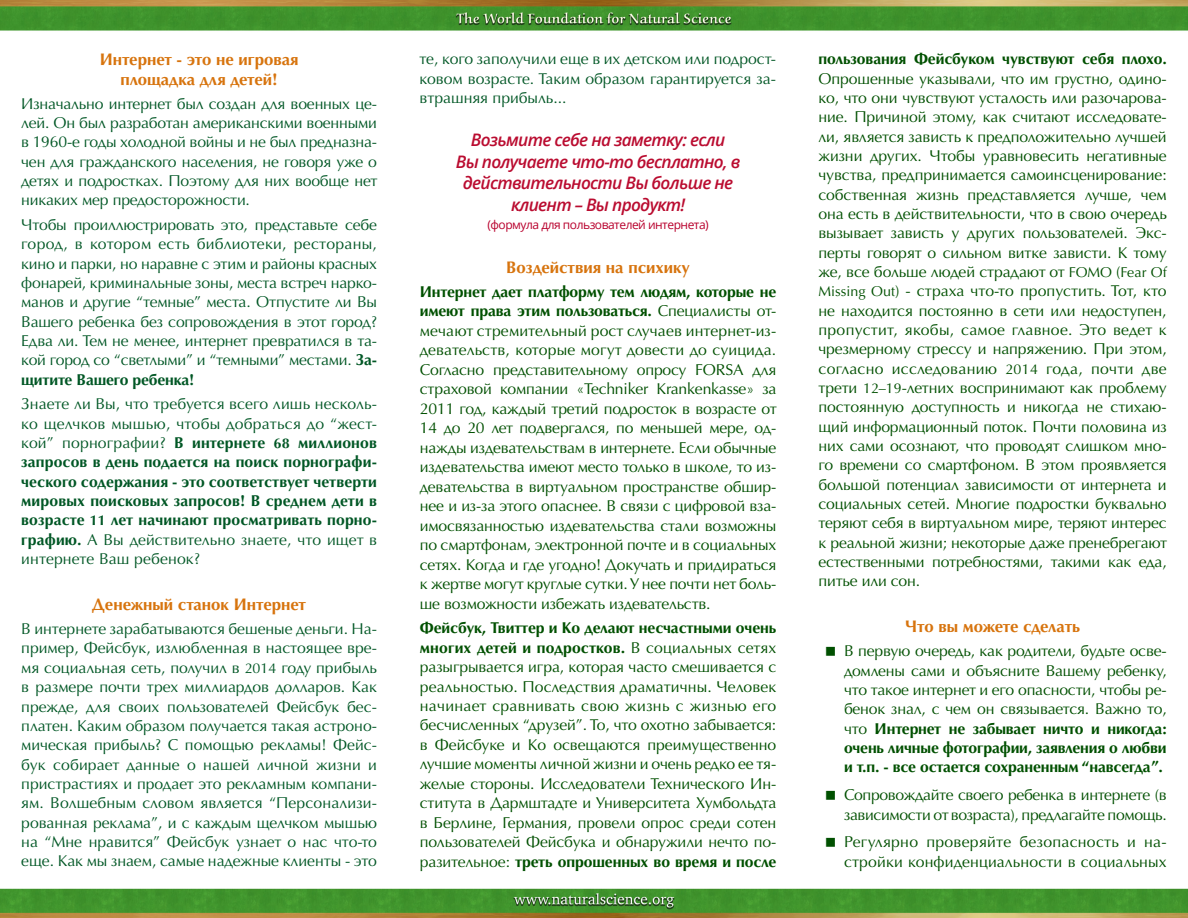
<style>
.page{position:relative;width:1188px;height:918px;background:#fff}
.page>*{position:absolute;margin:0;border:0;box-sizing:border-box;transform-origin:0 0}
.Quotation{font:italic 600 17.25px/21.8px "Open Sans";letter-spacing:-.04em;color:#ba0c30;text-align:center}
.t1{font:700 16.8px/19.5px "Optima LTCYR";color:#d7740e;text-align:center}
.t2{font:700 16.8px "Optima LTCYR";letter-spacing:-.02em;color:#d7740e}
.Text{font:15.75px/19.4px "Optima LTCYR";letter-spacing:-.01em;color:#005000;text-align:justify}
.Text-2{font:15.75px/19.4px "Optima LTCYR";letter-spacing:-.01em;color:#005725;text-align:justify}
.Text-3{font:700 15.75px/19.4px "Optima LTCYR";letter-spacing:.01em;color:#005725;text-align:justify}
.Text-4{font:15.75px/19.4px "Optima LTCYR";letter-spacing:.01em;color:#005000}
.Quotation-2{font:12px "Open Sans";letter-spacing:-.04em;color:#b8012d}
.s1{font-weight:700}
.s2{font-weight:400}
.s3{font-size:14.25px}
</style>
<div class="page">
<img style="left:0;top:0;width:1188px;height:918px">
<svg style="left:826px;top:647px;width:9px;height:9px"></svg>
<svg style="left:826px;top:791px;width:9px;height:9px"></svg>
<svg style="left:826px;top:838px;width:9px;height:9px"></svg>
<p class="t1" style="left:100px;top:49px;width:200px">Интернет - это не игровая площадка для детей!</p>
<p class="Text-2" style="left:21px;top:94px;width:358px">Изначально интернет был создан для военных це&shy;лей. Он был разработан американскими военными в 1960-е годы холодной войны и не был предназна&shy;чен для гражданского населения, не говоря уже о детях и подростках. Поэтому для них вообще нет никаких мер предосторожности.</p>
<p class="Text-2" style="left:21px;top:215px;width:357px">Чтобы проиллюстрировать это, представьте себе город, в котором есть библиотеки, рестораны, кино и парки, но наравне с этим и районы красных фонарей, криминальные зоны, места встреч нарко&shy;манов и другие “темные” места. Отпустите ли Вы Вашего ребенка без сопровождения в этот город?<br>Едва ли. Тем не менее, интернет превратился в та&shy;кой город со “светлыми” и “темными” местами. <span class="s1">За&shy;щитите Вашего ребенка!</span></p>
<p class="Text-3" style="left:21px;top:394px;width:357px"><span class="s2">Знаете ли Вы, что требуется всего лишь несколь&shy;ко щелчков мышью, чтобы добраться до “жест&shy;кой” порнографии?</span> В интернете <span class="s3">68</span> миллионов запросов в день подается на поиск порнографи&shy;ческого содержания - это соответствует четверти мировых поисковых запросов! В среднем дети в возрасте <span class="s3">11</span> лет начинают просматривать порно&shy;графию. <span class="s2">А Вы действительно знаете, что ищет в интернете Ваш ребенок?</span></p>
<p class="t1" style="left:92px;top:594px;width:215px">Денежный станок Интернет</p>
<p class="Text-2" style="left:21px;top:619px;width:357px">В интернете зарабатываются бешеные деньги. На&shy;пример, Фейсбук, излюбленная в настоящее вре&shy;мя социальная сеть, получил в <span class="s3">2014</span> году прибыль в размере почти трех миллиардов долларов. Как прежде, для своих пользователей Фейсбук бес&shy;платен. Каким образом получается такая астроно&shy;мическая прибыль? С помощью рекламы! Фейс&shy;бук собирает данные о нашей личной жизни и пристрастиях и продает это рекламным компани&shy;ям. Волшебным словом является “Персонализи&shy;рованная реклама”, и с каждым щелчком мышью на “Мне нравится” Фейсбук узнает о нас что-то еще. Как мы знаем, самые надежные клиенты - это</p>
<p class="Text-2" style="left:420px;top:49px;width:358px">те, кого заполучили еще в их детском или подрост&shy;ковом возрасте. Таким образом гарантируется за&shy;втрашняя прибыль...</p>
<p class="Quotation" style="left:456px;top:128px;width:286px">Возьмите себе на заметку: если<br>Вы получаете что-то бесплатно, в действительности Вы больше не клиент – Вы продукт!</p>
<p class="Quotation-2" style="left:487px;top:217px;width:223px">(формула для пользователей интернета)</p>
<p class="t1" style="left:506px;top:257px;width:185px">Воздействия на психику</p>
<p class="Text" style="left:420px;top:282px;width:359px"><span class="s1">Интернет дает платформу тем людям, которые не имеют права этим пользоваться.</span> Специалисты от&shy;мечают стремительный рост случаев интернет-из&shy;девательств, которые могут довести до суицида.<br>Согласно представительному опросу FORSA для страховой компании «Techniker Krankenkasse» за 2011 год, каждый третий подросток в возрасте от 14 до 20 лет подвергался, по меньшей мере, од&shy;нажды издевательствам в интернете. Если обычные издевательства имеют место только в школе, то из&shy;девательства в виртуальном пространстве обшир&shy;нее и из-за этого опаснее. В связи с цифровой вза&shy;имосвязанностью издевательства стали возможны по смартфонам, электронной почте и в социальных сетях. Когда и где угодно! Докучать и придираться к жертве могут круглые сутки. У нее почти нет боль&shy;ше возможности избежать издевательств.</p>
<p class="Text" style="left:420px;top:618px;width:358px"><span class="s1">Фейсбук, Твиттер и Ко делают несчастными очень многих детей и подростков.</span> В социальных сетях разыгрывается игра, которая часто смешивается с реальностью. Последствия драматичны. Человек начинает сравнивать свою жизнь с жизнью его бесчисленных “друзей”. То, что охотно забывается: в Фейсбуке и Ко освещаются преимущественно лучшие моменты личной жизни и очень редко ее тя&shy;желые стороны. Исследователи Технического Ин&shy;ститута в Дармштадте и Университета Хумбольдта в Берлине, Германия, провели опрос среди сотен пользователей Фейсбука и обнаружили нечто по&shy;разительное: <span class="s1">треть опрошенных во время и после</span></p>
<p class="Text" style="left:819px;top:49px;width:350px"><span class="s1">пользования Фейсбуком чувствуют себя плохо.<br></span>Опрошенные указывали, что им грустно, одино&shy;ко, что они чувствуют усталость или разочарова&shy;ние. Причиной этому, как считают исследовате&shy;ли, является зависть к предположительно лучшей жизни других. Чтобы уравновесить негативные чувства, предпринимается самоинсценирование: собственная жизнь представляется лучше, чем она есть в действительности, что в свою очередь вызывает зависть у других пользователей. Экс&shy;перты говорят о сильном витке зависти. К тому же, все больше людей страдают от <span class="s3">FOMO</span> (<span class="s3">Fear Of Missing Out</span>) - страха что-то пропустить. Тот, кто не находится постоянно в сети или недоступен, пропустит, якобы, самое главное. Это ведет к чрезмерному стрессу и напряжению. При этом, согласно исследованию <span class="s3">2014</span> года, почти две трети <span class="s3">12–19</span>-летних воспринимают как проблему постоянную доступность и никогда не стихаю&shy;щий информационный поток. Почти половина из них сами осознают, что проводят слишком мно&shy;го времени со смартфоном. В этом проявляется большой потенциал зависимости от интернета и социальных сетей. Многие подростки буквально теряют себя в виртуальном мире, теряют интерес к реальной жизни; некоторые даже пренебрегают естественными потребностями, такими как еда, питье или сон.</p>
<p class="t2" style="left:905px;top:616px;width:176px">Что вы можете сделать</p>
<p class="Text" style="left:844px;top:641px;width:324px">В первую очередь, как родители, будьте осве&shy;домлены сами и объясните Вашему ребенку, что такое интернет и его опасности, чтобы ре&shy;бенок знал, с чем он связывается. Важно то, что <span class="s1">Интернет не забывает ничто и никогда: очень личные фотографии, заявления о любви и т.п. - все остается сохраненным “навсегда”.</span></p>
<p class="Text" style="left:844px;top:785px;width:324px">Сопровождайте своего ребенка в интернете (в зависимости от возраста), предлагайте помощь.</p>
<p class="Text-4" style="left:844px;top:833px;width:324px">Регулярно проверяйте безопасность и на&shy;стройки конфиденциальности в социальных</p>
</div>
